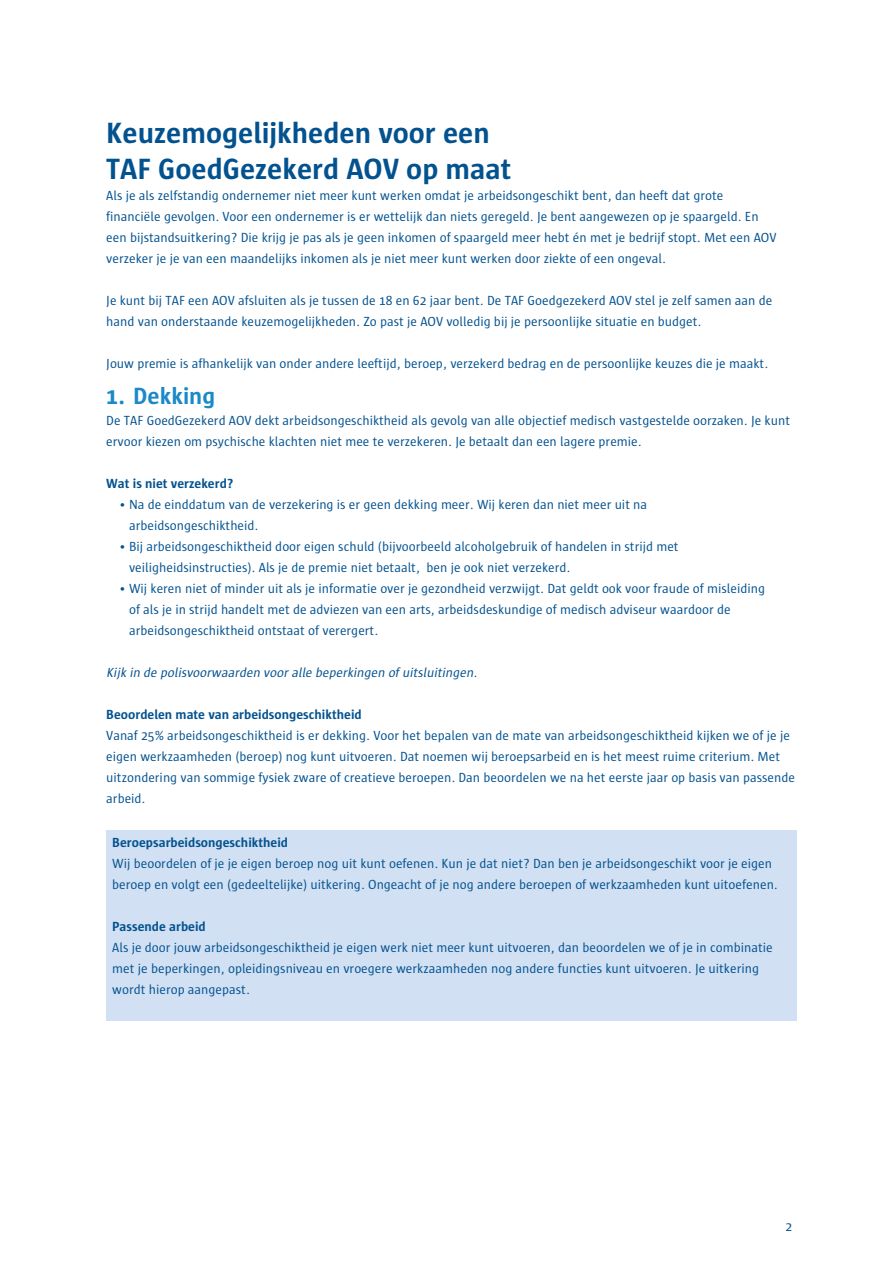
<style>
.page{position:relative;width:893px;height:1263px;background:#fff}
.page>*{position:absolute;margin:0;border:0;box-sizing:border-box;transform-origin:0 0}
.Hoofdkop_DB{font:700 30px "Sun";color:#035290}
.t1{font:700 24px "Sun";color:#1a89c9}
.t2{font:13.5px/21px "Sun";color:#035290}
.t3{font:700 13.5px "Sun";color:#035290}
.t4{font:italic 13.5px "Sun";color:#035290}
</style>
<div class="page">
<div style="left:106px;top:830px;width:691px;height:191px;background:#d1e0f2"></div>
<p class="Hoofdkop_DB" style="left:106px;top:116px;width:385px">Keuzemogelijkheden voor een</p>
<p class="Hoofdkop_DB" style="left:106px;top:152px;width:406px">TAF GoedGezekerd AOV op maat</p>
<p class="t2" style="left:106px;top:185px;width:672px">Als je als zelfstandig ondernemer niet meer kunt werken omdat je arbeidsongeschikt bent, dan heeft dat grote financiële gevolgen. Voor een ondernemer is er wettelijk dan niets geregeld. Je bent aangewezen op je spaargeld. En een bijstandsuitkering? Die krijg je pas als je geen inkomen of spaargeld meer hebt én met je bedrijf stopt. Met een AOV verzeker je je van een maandelijks inkomen als je niet meer kunt werken door ziekte of een ongeval.</p>
<p class="t2" style="left:106px;top:290px;width:668px">Je kunt bij TAF een AOV afsluiten als je tussen de 18 en 62 jaar bent. De TAF Goedgezekerd AOV stel je zelf samen aan de hand van onderstaande keuzemogelijkheden. Zo past je AOV volledig bij je persoonlijke situatie en budget.</p>
<p class="t2" style="left:106px;top:353px;width:663px">Jouw premie is afhankelijk van onder andere leeftijd, beroep, verzekerd bedrag en de persoonlijke keuzes die je maakt.</p>
<p class="t1" style="left:106px;top:383px;width:111px">1. Dekking</p>
<p class="t2" style="left:106px;top:410px;width:685px">De TAF GoedGezekerd AOV dekt arbeidsongeschiktheid als gevolg van alle objectief medisch vastgestelde oorzaken. Je kunt ervoor kiezen om psychische klachten niet mee te verzekeren. Je betaalt dan een lagere premie.</p>
<p class="t3" style="left:106px;top:476px;width:129px">Wat is niet verzekerd?</p>
<p class="t2" style="left:129px;top:494px;width:520px;text-indent:-10px">• Na de einddatum van de verzekering is er geen dekking meer. Wij keren dan niet meer uit na arbeidsongeschiktheid.</p>
<p class="t2" style="left:129px;top:536px;width:551px;text-indent:-10px">• Bij arbeidsongeschiktheid door eigen schuld (bijvoorbeeld alcoholgebruik of handelen in strijd met veiligheidsinstructies). Als je de premie niet betaalt, ben je ook niet verzekerd.</p>
<p class="t2" style="left:129px;top:578px;width:637px;text-indent:-10px">• Wij keren niet of minder uit als je informatie over je gezondheid verzwijgt. Dat geldt ook voor fraude of misleiding of als je in strijd handelt met de adviezen van een arts, arbeidsdeskundige of medisch adviseur waardoor de arbeidsongeschiktheid ontstaat of verergert.</p>
<p class="t4" style="left:106px;top:665px;width:375px">Kijk in de polisvoorwaarden vooralle beperkingen of uitsluitingen.</p>
<p class="t3" style="left:106px;top:707px;width:257px">Beoordelen mate van arbeidsongeschiktheid</p>
<p class="t2" style="left:106px;top:725px;width:690px">Vanaf 25% arbeidsongeschiktheid is er dekking. Voor het bepalen van de mate van arbeidsongeschiktheid kijken we of je je eigen werkzaamheden (beroep) nog kunt uitvoeren. Dat noemen wij beroepsarbeid en is het meest ruime criterium. Met uitzondering van sommige fysiek zware of creatieve beroepen. Dan beoordelen we na het eerste jaar op basis van passende arbeid.</p>
<p class="t3" style="left:112px;top:835px;width:177px">Beroepsarbeidsongeschiktheid</p>
<p class="t2" style="left:112px;top:853px;width:667px">Wij beoordelen of je je eigen beroep nog uit kunt oefenen. Kun je dat niet? Dan ben je arbeidsongeschikt voor je eigen beroep en volgt een (gedeeltelijke) uitkering. Ongeacht of je nog andere beroepen of werkzaamheden kunt uitoefenen.</p>
<p class="t3" style="left:112px;top:919px;width:95px">Passende arbeid</p>
<p class="t2" style="left:112px;top:937px;width:662px">Als je door jouw arbeidsongeschiktheid je eigen werk niet meer kunt uitvoeren, dan beoordelen we of je in combinatie met je beperkingen, opleidingsniveau en vroegere werkzaamheden nog andere functies kunt uitvoeren. Je uitkering wordt hierop aangepast.</p>
<p class="t2" style="left:786px;top:1216px;width:8px">2</p>
</div>
